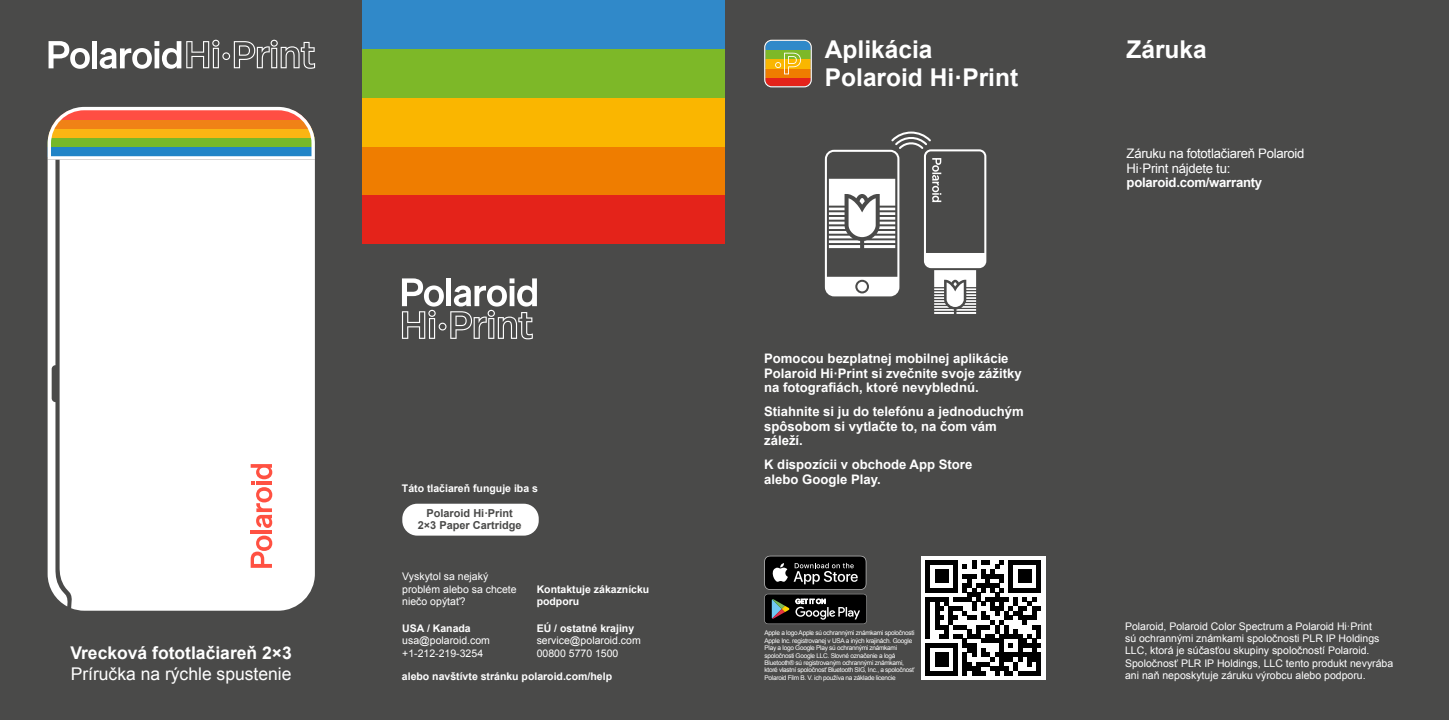
<style>
.page{position:relative;width:1449px;height:720px;background:#fff}
.page>*{position:absolute;margin:0;border:0;box-sizing:border-box;transform-origin:0 0}
.t1{font:700 24.5px/28px "Arial";color:#fff}
.t2{font:17.5px "Arial";color:#fff}
.t3{font:700 17.5px "Arial";color:#fff}
.t4{font:700 13.12px/14.3px "Arial";color:#fff}
.t5{font:13.12px/14.3px "Arial";letter-spacing:-.02em;color:#fff}
.t6{font:700 13.12px "Arial";letter-spacing:-.02em;color:#fff}
.t7{font:700 11.03px/12.2px "Arial";color:#4a4a49;text-align:center}
.t8{font:10.5px/12.2px "Arial";color:#fff}
.t9{font:700 10.5px/12.2px "Arial";color:#fff}
.t10{font:6.48px/7.4px "Arial";letter-spacing:-.04em;color:#fff}
</style>
<div class="page">
<div style="left:0;top:0;width:1449px;height:719px;background:#4a4a49"></div>
<div style="left:362px;top:0;width:362px;height:49px;background:#3089c9"></div>
<div style="left:362px;top:49px;width:362px;height:49px;background:#7db828"></div>
<div style="left:362px;top:98px;width:362px;height:49px;background:#fab600"></div>
<div style="left:362px;top:147px;width:362px;height:48px;background:#ef7d00"></div>
<div style="left:362px;top:195px;width:362px;height:49px;background:#e4231a"></div>
<svg style="left:402px;top:278px;width:135px;height:61px"></svg>
<svg style="left:764px;top:555px;width:103px;height:69px;background:#313231"></svg>
<div style="left:765px;top:77px;width:45px;height:9px;background:#e4231a"></div>
<div style="left:765px;top:68px;width:45px;height:9px;background:#ef7d00"></div>
<div style="left:765px;top:59px;width:45px;height:9px;background:#fab600"></div>
<div style="left:765px;top:50px;width:45px;height:9px;background:#7db828"></div>
<div style="left:765px;top:41px;width:45px;height:9px;background:#3089c9"></div>
<svg style="left:775px;top:53px;width:26px;height:21px"></svg>
<div style="left:764px;top:40px;width:48px;height:47px;border:1px solid #fff;border-radius:7px"></div>
<div style="left:402px;top:503px;width:137px;height:32px;background:#fff;border-radius:15px"></div>
<svg style="left:825px;top:131px;width:161px;height:183px"></svg>
<div style="left:921px;top:555px;width:124px;height:124px;background:#fff"></div>
<svg style="left:925px;top:560px;width:116px;height:115px"></svg>
<svg style="left:49px;top:41px;width:41px;height:28px"></svg>
<div style="left:92px;top:41px;width:5px;height:27px;background:#fff"></div>
<svg style="left:100px;top:40px;width:215px;height:29px"></svg>
<svg style="left:48px;top:107px;width:267px;height:499px;background:#f4f0ea"></svg>
<h2 class="t3" style="left:70px;top:641px;width:223px">Vrecková fototlačiareň 2×3</h2>
<h2 class="t2" style="left:71px;top:662px;width:222px">Príručka na rýchle spustenie</h2>
<p class="t9" style="left:402px;top:482px;width:137px">Táto tlačiareň funguje iba s</p>
<p class="t7" style="left:418px;top:507px;width:105px">Polaroid Hi·Print<br>2×3 Paper Cartridge</p>
<p class="t8" style="left:402px;top:570px;width:116px">Vyskytol sa nejaký problém alebo sa chcete niečo opýtať?</p>
<p class="t9" style="left:402px;top:622px;width:70px">USA / Kanada</p>
<p class="t8" style="left:402px;top:634px;width:89px">usa@polaroid.com +1-212-219-3254</p>
<p class="t9" style="left:537px;top:583px;width:114px">Kontaktuje zákaznícku podporu</p>
<p class="t9" style="left:537px;top:622px;width:99px">EÚ / ostatné krajiny</p>
<p class="t8" style="left:537px;top:634px;width:106px">service@polaroid.com<br>00800 5770 1500</p>
<p class="t9" style="left:402px;top:669px;width:212px">alebo navštívte stránku polaroid.com/help</p>
<h1 class="t1" style="left:825px;top:36px;width:195px">Aplikácia<br>Polaroid Hi·Print</h1>
<p class="t4" style="left:764px;top:352px;width:259px">Pomocou bezplatnej mobilnej aplikácie<br>Polaroid Hi·Print si zvečnite svoje zážitky na fotografiách, ktoré nevyblednú.</p>
<p class="t4" style="left:764px;top:405px;width:261px">Stiahnite si ju do telefónu a jednoduchým spôsobom si vytlačte to, na čom vám záleží.</p>
<p class="t4" style="left:764px;top:457px;width:210px">K dispozícii v obchode App Store alebo Google Play.</p>
<p class="t10" style="left:764px;top:629px;width:151px">Apple a logo Apple sú ochrannými známkami spoločnosti Apple Inc. registrovanej v USA a iných krajinách. Google Play a logo Google Play sú ochrannými známkami spoločnosti Google LLC. Slovné označenie a logá Bluetooth® sú registrovaným ochrannými známkami, ktoré vlastní spoločnosť Bluetooth SIG, Inc., a spoločnosť Polaroid Film B. V. ich používa na základe licencie</p>
<h1 class="t1" style="left:1126px;top:36px;width:82px">Záruka</h1>
<p class="t5" style="left:1126px;top:146px;width:179px">Záruku na fototlačiareň Polaroid<br>Hi·Print nájdete tu:</p>
<p class="t6" style="left:1126px;top:174px;width:137px">polaroid.com/warranty</p>
<p class="t8" style="left:1125px;top:619px;width:270px">Polaroid, Polaroid Color Spectrum a Polaroid Hi·Print<br>sú ochrannými známkami spoločnosti PLR IP Holdings LLC, ktorá je súčasťou skupiny spoločností Polaroid.<br>Spoločnosť PLR IP Holdings, LLC tento produkt nevyrába ani naň neposkytuje záruku výrobcu alebo podporu.</p>
</div>
